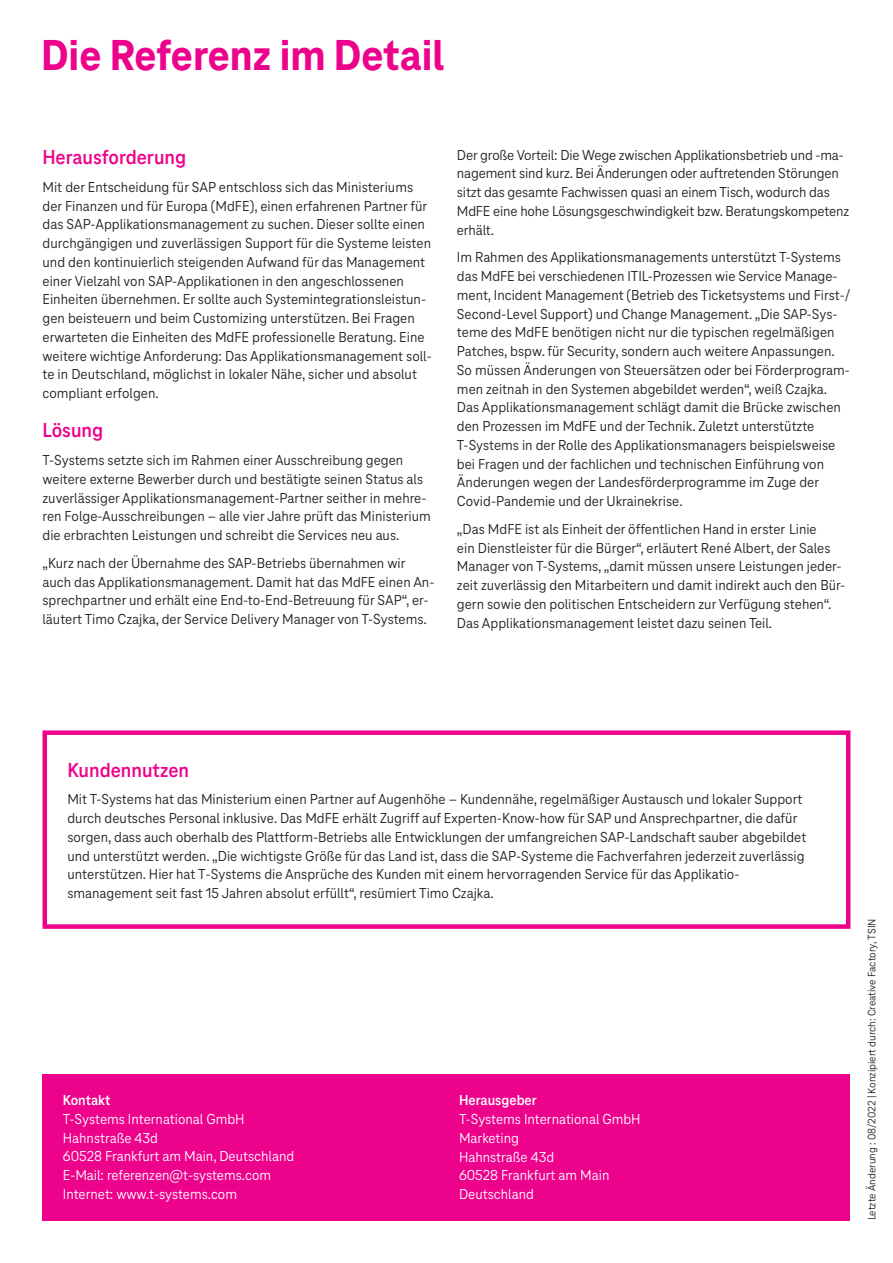
<style>
.page{position:relative;width:893px;height:1263px;background:#fff}
.page>*{position:absolute;margin:0;border:0;box-sizing:border-box;transform-origin:0 0}
.t1{font:800 45px "Tele Neo";color:#ed028c}
.t2{font:700 21px "Tele Neo";color:#ed028c}
.t3{font:15px/18.8px "Tele Neo";color:#231f20}
.t4{font:15px/18.8px "Tele Neo";color:#fff}
.t5{font:700 15px "Tele Neo";color:#fff}
.t6{font:11.25px "Tele Neo";color:#231f20}
</style>
<div class="page">
<div style="left:43px;top:1074px;width:807px;height:146px;background:#ed028c"></div>
<div style="left:43px;top:730px;width:807px;height:199px;border:4px solid #ed028c"></div>
<h1 class="t1" style="left:41px;top:30px;width:405px">Die Referenz im Detail</h1>
<h2 class="t2" style="left:43px;top:146px;width:145px">Herausforderung</h2>
<p class="t3" style="left:43px;top:178px;width:391px">Mit der Entscheidung für SAP entschloss sich das Ministeriums der Finanzen und für Europa (MdFE), einen erfahrenen Partner für das SAP-Applikationsmanagement zu suchen. Dieser sollte einen durchgängigen und zuverlässigen Support für die Systeme leisten und den kontinuierlich steigenden Aufwand für das Management einer Vielzahl von SAP-Applikationen in den angeschlossenen Einheiten übernehmen. Er sollte auch Systemintegrationsleistun&shy;gen beisteuern und beim Customizing unterstützen. Bei Fragen erwarteten die Einheiten des MdFE professionelle Beratung. Eine weitere wichtige Anforderung: Das Applikationsmanagement soll&shy;te in Deutschland, möglichst in lokaler Nähe, sicher und absolut compliant erfolgen.</p>
<h2 class="t2" style="left:43px;top:419px;width:62px">Lösung</h2>
<p class="t3" style="left:43px;top:451px;width:390px">T-Systems setzte sich im Rahmen einer Ausschreibung gegen weitere externe Bewerber durch und bestätigte seinen Status als zuverlässiger Applikationsmanagement-Partner seither in mehre&shy;ren Folge-Ausschreibungen – alle vier Jahre prüft das Ministerium die erbrachten Leistungen und schreibt die Services neu aus.</p>
<p class="t3" style="left:43px;top:554px;width:393px">„Kurz nach der Übernahme des SAP-Betriebs übernahmen wir auch das Applikationsmanagement. Damit hat das MdFE einen An&shy;sprechpartner und erhält eine End-to-End-Betreuung für SAP“, er&shy;läutert Timo Czajka, der Service Delivery Manager von T-Systems.</p>
<p class="t3" style="left:457px;top:145px;width:394px">Der große Vorteil: Die Wege zwischen Applikationsbetrieb und -ma&shy;nagement sind kurz. Bei Änderungen oder auftretenden Störungen sitzt das gesamte Fachwissen quasi an einem Tisch, wodurch das MdFE eine hohe Lösungsgeschwindigkeit bzw. Beratungskompetenz erhält.</p>
<p class="t3" style="left:457px;top:248px;width:395px">Im Rahmen des Applikationsmanagements unterstützt T-Systems das MdFE bei verschiedenen ITIL-Prozessen wie Service Manage&shy;ment, Incident Management (Betrieb des Ticketsystems und First-/ Second-Level Support) und Change Management. „Die SAP-Sys&shy;teme des MdFE benötigen nicht nur die typischen regelmäßigen Patches, bspw. für Security, sondern auch weitere Anpassungen.<br>So müssen Änderungen von Steuersätzen oder bei Förderprogram&shy;men zeitnah in den Systemen abgebildet werden“, weiß Czajka.<br>Das Applikationsmanagement schlägt damit die Brücke zwischen den Prozessen im MdFE und der Technik. Zuletzt unterstützte T-Systems in der Rolle des Applikationsmanagers beispielsweise bei Fragen und der fachlichen und technischen Einführung von Änderungen wegen der Landesförderprogramme im Zuge der Covid-Pandemie und der Ukrainekrise.</p>
<p class="t3" style="left:457px;top:520px;width:390px">„Das MdFE ist als Einheit der öffentlichen Hand in erster Linie<br>ein Dienstleister für die Bürger“, erläutert René Albert, der Sales Manager von T-Systems, „damit müssen unsere Leistungen jeder&shy;zeit zuverlässig den Mitarbeitern und damit indirekt auch den Bür&shy;gern sowie den politischen Entscheidern zur Verfügung stehen“.<br>Das Applikationsmanagement leistet dazu seinen Teil.</p>
<h2 class="t2" style="left:67px;top:758px;width:123px">Kundennutzen</h2>
<p class="t3" style="left:67px;top:790px;width:740px">Mit T-Systems hat das Ministerium einen Partner auf Augenhöhe – Kundennähe, regelmäßiger Austausch und lokaler Support durch deutsches Personal inklusive. Das MdFE erhält Zugriff auf Experten-Know-how für SAP und Ansprechpartner, die dafür sorgen, dass auch oberhalb des Plattform-Betriebs alle Entwicklungen der umfangreichen SAP-Landschaft sauber abgebildet und unterstützt werden. „Die wichtigste Größe für das Land ist, dass die SAP-Systeme die Fachverfahren jederzeit zuverlässig unterstützen. Hier hat T-Systems die Ansprüche des Kunden mit einem hervorragenden Service für das Applikatio&shy;smanagement seit fast 15 Jahren absolut erfüllt“, resümiert Timo Czajka.</p>
<p class="t5" style="left:63px;top:1092px;width:49px">Kontakt</p>
<p class="t4" style="left:63px;top:1109px;width:233px">T-Systems International GmbH<br>Hahnstraße 43d<br>60528 Frankfurt am Main, Deutschland<br>E-Mail: referenzen@t-systems.com<br>Internet: www.t-systems.com</p>
<p class="t5" style="left:459px;top:1092px;width:79px">Herausgeber</p>
<p class="t4" style="left:459px;top:1110px;width:183px">T-Systems International GmbH<br>Marketing<br>Hahnstraße 43d<br>60528 Frankfurt am Main<br>Deutschland</p>
<p class="t6" style="left:866px;top:1220px;width:303px;rotate:-90deg">Letzte Änderung : 08/2022 | Konzipiert durch: Creative Factory, TSIN</p>
</div>
